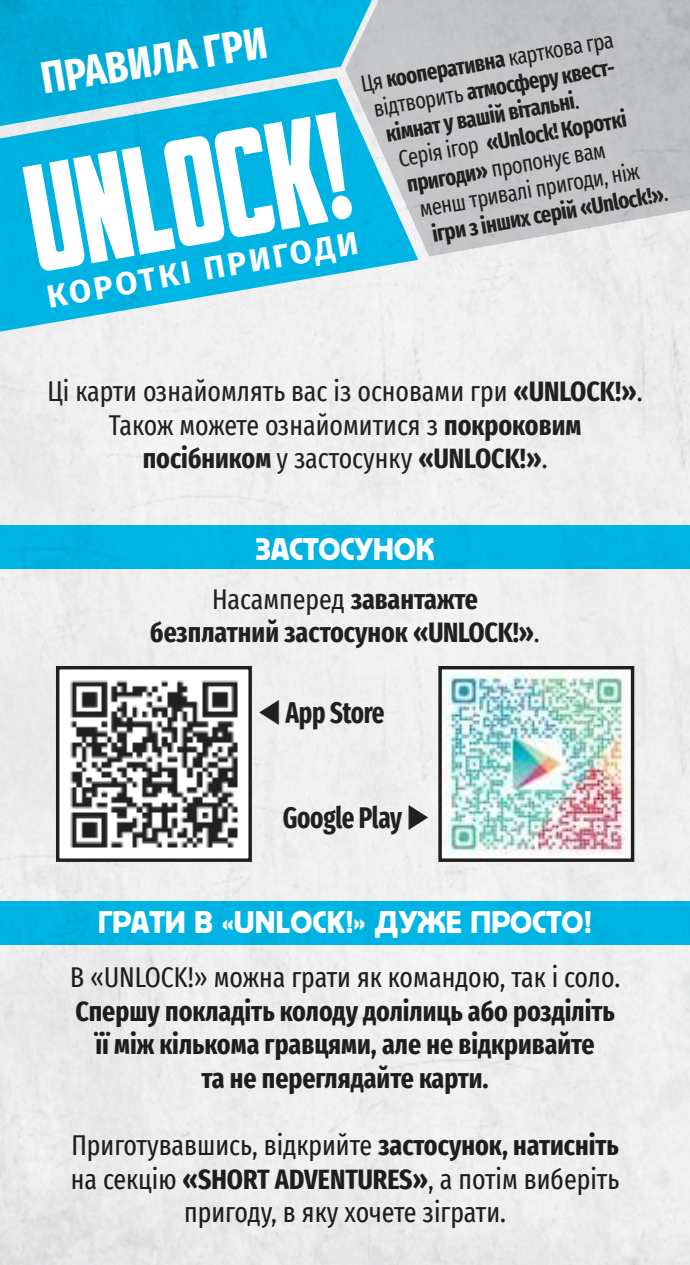
<style>
.page{position:relative;width:690px;height:1265px;background:#fff}
.page>*{position:absolute;margin:0;border:0;box-sizing:border-box;transform-origin:0 0}
.t1{font:700 extra-condensed 44.8px "Fira Sans";color:#fff;scale:.95 1}
.t2{font:700 32px "Fira Sans";color:#fff}
.t3{font:31.2px "Block Berthold";color:#fff}
.t4{font:700 extra-condensed 30px "Fira Sans";letter-spacing:-.01em;color:#221f1f;scale:.9 1}
.t5{font:extra-condensed 28px/33.6px "Fira Sans";color:#221f1f;text-align:center}
.t6{font:700 extra-condensed 28px/33.6px "Fira Sans";color:#221f1f;text-align:center}
.t7{font:700 extra-condensed 22.8px "Fira Sans";color:#221f1f}
.t8{font:extra-condensed 22.8px "Fira Sans";color:#221f1f}
.s1{font-weight:700}
.s2{font-weight:400}
</style>
<div class="page">
<img style="left:0;top:256px;width:690px;height:1009px">
<img style="left:60px;top:670px;width:188px;height:188px">
<div style="left:56px;top:666px;width:196px;height:196px;border:3px solid #221f1f"></div>
<img style="left:442px;top:670px;width:188px;height:188px">
<div style="left:438px;top:666px;width:196px;height:196px;border:3px solid #221f1f"></div>
<svg style="left:0;top:135px;width:418px;height:206px;fill:#ededee"></svg>
<svg style="left:0;top:0;width:345px;height:135px;background:#11b2dd"></svg>
<svg style="left:23px;top:112px;width:330px;height:160px"></svg>
<svg style="left:345px;top:0;width:345px;height:256px;background:#b8c6cb"></svg>
<h1 class="t1" style="left:36px;top:41px;width:242px;rotate:-9deg">ПРАВИЛА ГРИ</h1>
<p class="t8" style="left:358px;top:67px;width:258px;rotate:-10deg">Ця <span class="s1">кооперативна</span> карткова гра</p>
<p class="t7" style="left:370px;top:90px;width:250px;rotate:-10deg"><span class="s2">відтворить</span> атмосферу квест-</p>
<p class="t7" style="left:383px;top:115px;width:197px;rotate:-10deg">кімнат у вашій вітальні<span class="s2">.</span></p>
<p class="t7" style="left:395px;top:140px;width:233px;rotate:-10deg"><span class="s2">Серія ігор</span> «Unlock! Короткі</p>
<p class="t8" style="left:404px;top:168px;width:202px;rotate:-10deg"><span class="s1">пригоди»</span> пропонує вам</p>
<p class="t8" style="left:417px;top:192px;width:224px;rotate:-10deg">менш тривалі пригоди, ніж</p>
<p class="t7" style="left:429px;top:216px;width:241px;rotate:-10deg">ігри з інших серій «Unlock!»<span class="s2">.</span></p>
<p class="t2" style="left:43px;top:275px;width:317px;rotate:-10deg">КОРОТКІ ПРИГОДИ</p>
<p class="t5" style="left:48px;top:374px;width:597px">Ці карти ознайомлять вас із основами гри <span class="s1">«UNLOCK!»</span>.<br>Також можете ознайомитися з <span class="s1">покроковим посібником</span> у застосунку <span class="s1">«UNLOCK!»</span>.</p>
<p class="t3" style="left:255px;top:531px;width:181px">ЗАСТОСУНОК</p>
<p class="t6" style="left:150px;top:580px;width:391px"><span class="s2">Насамперед</span> завантажте безплатний застосунок «UNLOCK!»<span class="s2">.</span></p>
<p class="t4" style="left:257px;top:687px;width:143px">▼ App Store</p>
<p class="t4" style="left:283px;top:793px;width:165px">Google Play ◆</p>
<p class="t3" style="left:98px;top:904px;width:496px">ГРАТИ В «UNLOCK!» ДУЖЕ ПРОСТО!</p>
<p class="t5" style="left:70px;top:960px;width:552px">В «UNLOCK!» можна грати як командою, так і соло.</p>
<p class="t6" style="left:76px;top:992px;width:541px">Спершу покладіть колоду долілиць або розділіть її між кількома гравцями, але не відкривайте<br>та не переглядайте карти.</p>
<p class="t5" style="left:71px;top:1128px;width:550px">Приготувавшись, відкрийте <span class="s1">застосунок, натисніть </span>на секцію <span class="s1">«SHORT ADVENTURES»</span>, а потім виберіть пригоду, в яку хочете зіграти.</p>
</div>
